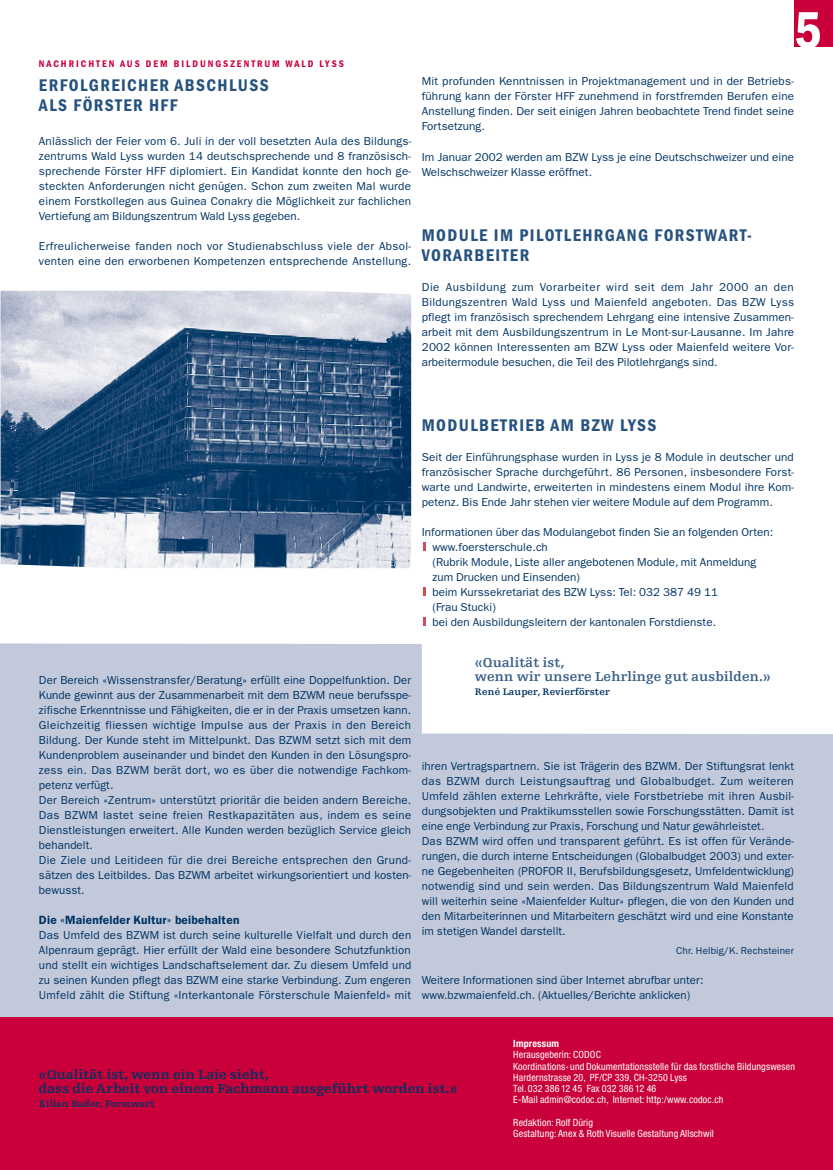
<style>
.page{position:relative;width:833px;height:1170px;background:#fff}
.page>*{position:absolute;margin:0;border:0;box-sizing:border-box;transform-origin:0 0}
.t1{font:600 condensed 53.75px "Franklin Gothic LT";color:#fff}
.t2{font:600 condensed 17.5px/20px "Franklin Gothic LT";letter-spacing:.08em;color:#26527f}
.t3{font:700 13.75px/14.1px "Egyptienne FLT";letter-spacing:.01em;color:#003362}
.t4{font:700 13.75px/14.1px "Egyptienne FLT";letter-spacing:.01em;color:#3a5e89}
.t5{font:600 12px "Franklin Gothic LT";letter-spacing:.02em;color:#003362}
.t6{font:11.62px/15px "Franklin Gothic LT";letter-spacing:.01em;color:#003362}
.t7{font:11.5px/15px "Franklin Gothic LT";letter-spacing:.005em;color:#003362;text-align:justify}
.t8{font:condensed 10px/11.2px "Helvetica Neue";letter-spacing:.015em;color:#fff}
.t9{font:700 10px "Egyptienne FLT";letter-spacing:.01em;color:#003362}
.t10{font:10px "Franklin Gothic LT";letter-spacing:.01em;color:#003362}
.t11{font:700 condensed 10px "Helvetica Neue";letter-spacing:.015em;color:#fff}
.t12{font:600 condensed 9.88px "Franklin Gothic LT";letter-spacing:.2em;color:#c90039}
</style>
<div class="page">
<svg style="left:0;top:643px;width:833px;height:373px;background:#c9cfdf"></svg>
<div style="left:794px;top:0;width:39px;height:46px;background:#c90039"></div>
<div style="left:0;top:1016px;width:833px;height:153px;background:#c90039"></div>
<img style="left:1px;top:291px;width:410px;height:277px">
<svg style="left:423px;top:542px;width:3px;height:8px"></svg>
<svg style="left:423px;top:587px;width:3px;height:8px"></svg>
<svg style="left:423px;top:617px;width:3px;height:8px"></svg>
<p class="t12" style="left:39px;top:58px;width:306px">NACHRICHTEN AUS DEM BILDUNGSZENTRUM WALD LYSS</p>
<h2 class="t2" style="left:39px;top:75px;width:231px">ERFOLGREICHER ABSCHLUSS<br>ALS FÖRSTER HFF</h2>
<p class="t7" style="left:39px;top:133px;width:374px">Anlässlich der Feier vom 6. Juli in der voll besetzten Aula des Bildungs&shy;zentrums Wald Lyss wurden 14 deutschsprechende und 8 französisch&shy;sprechende Förster HFF diplomiert. Ein Kandidat konnte den hoch ge&shy;steckten Anforderungen nicht genügen. Schon zum zweiten Mal wurde einem Forstkollegen aus Guinea Conakry die Möglichkeit zur fachlichen Vertiefung am Bildungszentrum Wald Lyss gegeben.</p>
<p class="t7" style="left:39px;top:238px;width:374px">Erfreulicherweise fanden noch vor Studienabschluss viele der Absol&shy;venten eine den erworbenen Kompetenzen entsprechende Anstellung.</p>
<h1 class="t1" style="left:794px;top:0;width:29px">5</h1>
<p class="t7" style="left:422px;top:74px;width:374px">Mit profunden Kenntnissen in Projektmanagement und in der Betriebs&shy;führung kann der Förster HFF zunehmend in forstfremden Berufen eine Anstellung finden. Der seit einigen Jahren beobachtete Trend findet seine Fortsetzung.</p>
<p class="t7" style="left:422px;top:149px;width:374px">Im Januar 2002 werden am BZW Lyss je eine Deutschschweizer und eine<br>Welschschweizer Klasse eröffnet.</p>
<h2 class="t2" style="left:422px;top:225px;width:332px">MODULE IM PILOTLEHRGANG FORSTWART-<br>VORARBEITER</h2>
<p class="t7" style="left:422px;top:279px;width:374px">Die Ausbildung zum Vorarbeiter wird seit dem Jahr 2000 an den Bildungszentren Wald Lyss und Maienfeld angeboten. Das BZW Lyss pflegt im französisch sprechendem Lehrgang eine intensive Zusammen&shy;arbeit mit dem Ausbildungszentrum in Le Mont-sur-Lausanne. Im Jahre 2002 können Interessenten am BZW Lyss oder Maienfeld weitere Vor&shy;arbeitermodule besuchen, die Teil des Pilotlehrgangs sind.</p>
<h2 class="t2" style="left:422px;top:415px;width:236px">MODULBETRIEB AM BZW LYSS</h2>
<p class="t7" style="left:422px;top:449px;width:374px">Seit der Einführungsphase wurden in Lyss je 8 Module in deutscher und französischer Sprache durchgeführt. 86 Personen, insbesondere Forst&shy;warte und Landwirte, erweiterten in mindestens einem Modul ihre Kom&shy;petenz. Bis Ende Jahr stehen vier weitere Module auf dem Programm.</p>
<p class="t7" style="left:432px;top:524px;width:342px;text-align:left;text-indent:-11px">Informationen über das Modulangebot finden Sie an folgenden Orten: www.foersterschule.ch<br>(Rubrik Module, Liste aller angebotenen Module, mit Anmeldung zum Drucken und Einsenden)<br>beim Kurssekretariat des BZW Lyss: Tel: 032 387 49 11<br>(Frau Stucki)<br>bei den Ausbildungsleitern der kantonalen Forstdienste.</p>
<p class="t6" style="left:39px;top:672px;width:374px">Der Bereich «Wissenstransfer/Beratung» erfüllt eine Doppelfunktion. Der Kunde gewinnt aus der Zusammenarbeit mit dem BZWM neue berufsspe&shy;zifische Erkenntnisse und Fähigkeiten, die er in der Praxis umsetzen kann.<br>Gleichzeitig fliessen wichtige Impulse aus der Praxis in den Bereich Bildung. Der Kunde steht im Mittelpunkt. Das BZWM setzt sich mit dem Kundenproblem auseinander und bindet den Kunden in den Lösungspro&shy;zess ein. Das BZWM berät dort, wo es über die notwendige Fachkom&shy;petenz verfügt.<br>Der Bereich «Zentrum» unterstützt prioritär die beiden andern Bereiche.<br>Das BZWM lastet seine freien Restkapazitäten aus, indem es seine Dienstleistungen erweitert. Alle Kunden werden bezüglich Service gleich behandelt.<br>Die Ziele und Leitideen für die drei Bereiche entsprechen den Grund&shy;sätzen des Leitbildes. Das BZWM arbeitet wirkungsorientiert und kosten&shy;bewusst.</p>
<p class="t5" style="left:39px;top:912px;width:202px">Die «Maienfelder Kultur» beibehalten</p>
<p class="t6" style="left:39px;top:927px;width:374px;text-align:justify">Das Umfeld des BZWM ist durch seine kulturelle Vielfalt und durch den Alpenraum geprägt. Hier erfüllt der Wald eine besondere Schutzfunktion und stellt ein wichtiges Landschaftselement dar. Zu diesem Umfeld und zu seinen Kunden pflegt das BZWM eine starke Verbindung. Zum engeren Umfeld zählt die Stiftung «Interkantonale Försterschule Maienfeld» mit</p>
<p class="t4" style="left:475px;top:655px;width:297px">«Qualität ist,<br>wenn wir unsere Lehrlinge gut ausbilden.»</p>
<p class="t9" style="left:475px;top:686px;width:137px">René Lauper, Revierförster</p>
<p class="t6" style="left:422px;top:758px;width:374px">ihren Vertragspartnern. Sie ist Trägerin des BZWM. Der Stiftungsrat lenkt das BZWM durch Leistungsauftrag und Globalbudget. Zum weiteren Umfeld zählen externe Lehrkräfte, viele Forstbetriebe mit ihren Ausbil&shy;dungsobjekten und Praktikumsstellen sowie Forschungsstätten. Damit ist eine enge Verbindung zur Praxis, Forschung und Natur gewährleistet.<br>Das BZWM wird offen und transparent geführt. Es ist offen für Verände&shy;rungen, die durch interne Entscheidungen (Globalbudget 2003) und exter&shy;ne Gegebenheiten (PROFOR II, Berufsbildungsgesetz, Umfeldentwicklung) notwendig sind und sein werden. Das Bildungszentrum Wald Maienfeld will weiterhin seine «Maienfelder Kultur» pflegen, die von den Kunden und den Mitarbeiterinnen und Mitarbeitern geschätzt wird und eine Konstante im stetigen Wandel darstellt.</p>
<p class="t10" style="left:676px;top:944px;width:119px">Chr. Helbig/K. Rechsteiner</p>
<p class="t6" style="left:422px;top:972px;width:283px">Weitere Informationen sind über Internet abrufbar unter: www.bzwmaienfeld.ch. (Aktuelles/Berichte anklicken)</p>
<p class="t3" style="left:39px;top:1067px;width:420px">«Qualität ist, wenn ein Laie sieht,<br>dass die Arbeit von einem Fachmann ausgeführt worden ist.»</p>
<p class="t9" style="left:39px;top:1098px;width:118px">Kilian Bader, Forstwart</p>
<p class="t11" style="left:513px;top:1037px;width:47px">Impressum</p>
<p class="t8" style="left:513px;top:1049px;width:283px">Herausgeberin: CODOC<br>Koordinations-und Dokumentationsstelle für das forstliche Bildungswesen Hardernstrasse 20, PF/CP 339, CH-3250 Lyss<br>Tel. 032 386 12 45 Fax 032 386 12 46<br>E-Mail admin@codoc.ch, Internet: http:/www.codoc.ch</p>
<p class="t8" style="left:513px;top:1116px;width:202px">Redaktion: Rolf Dürig<br>Gestaltung: Anex &amp; Roth Visuelle Gestaltung Allschwil</p>
</div>
